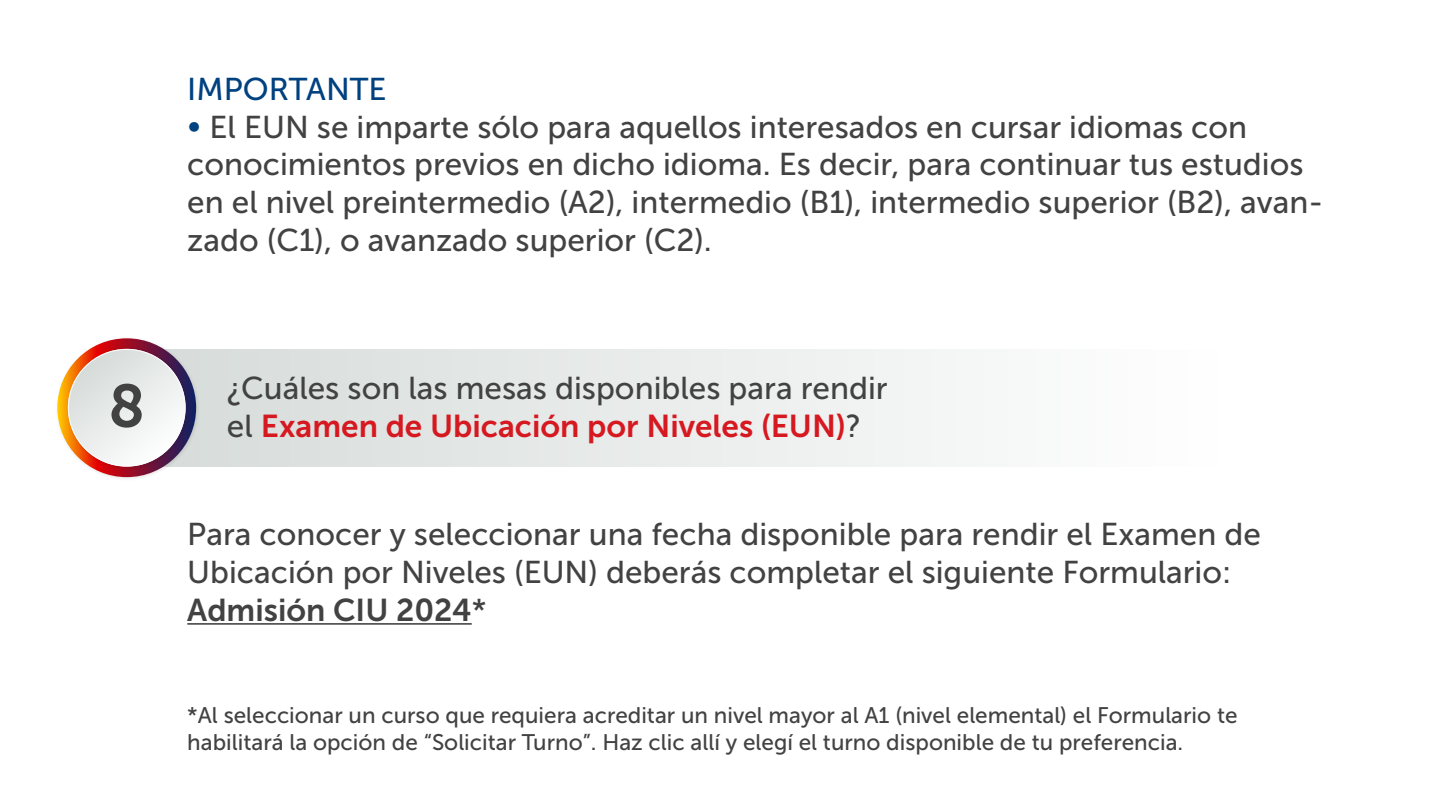
<style>
.page{position:relative;width:1440px;height:810px;background:#fff}
.page>*{position:absolute;margin:0;border:0;box-sizing:border-box;transform-origin:0 0}
.t1{font:60px "Museo Sans 700";color:#424242}
.t2{font:31.58px "Museo Sans 500";color:#424242}
.t3{font:31.58px "Museo Sans 700";color:#d61920}
.t4{font:31.5px/37.8px "Museo Sans 500";color:#424242}
.t5{font:31.5px "Museo Sans 700";color:#424242}
.t6{font:31.5px "Museo Sans 500";color:#004180}
.t7{font:22.5px/27px "Museo Sans 500";color:#424242}
.s1{color:#004180}
.s2{font-family:"Museo Sans 500";color:#424242}
.s3{font-family:"Museo Sans 500"}
</style>
<div class="page">
<div style="left:116px;top:350px;width:1110px;height:117px;background:linear-gradient(to right,#d5dbd9,#fff)"></div>
<img style="left:57px;top:338px;width:145px;height:141px">
<svg style="left:57px;top:338px;width:139px;height:139px"></svg>
<img style="left:64px;top:345px;width:127px;height:127px">
<svg style="left:68px;top:349px;width:118px;height:118px"></svg>
<hr style="left:187px;top:623px;width:285px;height:2px;background:#424242">
<p class="t6" style="left:187px;top:72px;width:201px">IMPORTANTE</p>
<p class="t4" style="left:187px;top:108px;width:1137px"><span class="s1">•</span> El EUN se imparte sólo para aquellos interesados en cursar idiomas con conocimientos previos en dicho idioma. Es decir, para continuar tus estudios en el nivel preintermedio (A2), intermedio (B1), intermedio superior (B2), avan&shy;zado (C1), o avanzado superior (C2).</p>
<h1 class="t1" style="left:108px;top:373px;width:38px">8</h1>
<p class="t2" style="left:227px;top:371px;width:662px">¿Cuáles son las mesas disponibles para rendir</p>
<p class="t3" style="left:227px;top:408px;width:636px"><span class="s2">el</span> Examen de Ubicación por Niveles (EUN)<span class="s2">?</span></p>
<p class="t4" style="left:187px;top:516px;width:1075px">Para conocer y seleccionar una fecha disponible para rendir el Examen de<br>Ubicación por Niveles (EUN) deberás completar el siguiente Formulario:</p>
<p class="t5" style="left:187px;top:592px;width:301px">Admisión CIU 2024<span class="s3">*</span></p>
<p class="t7" style="left:187px;top:702px;width:1052px">*Al seleccionar un curso que requiera acreditar un nivel mayor al A1 (nivel elemental) el Formulario te habilitará la opción de “Solicitar Turno”. Haz clic allí y elegí el turno disponible de tu preferencia.</p>
</div>
